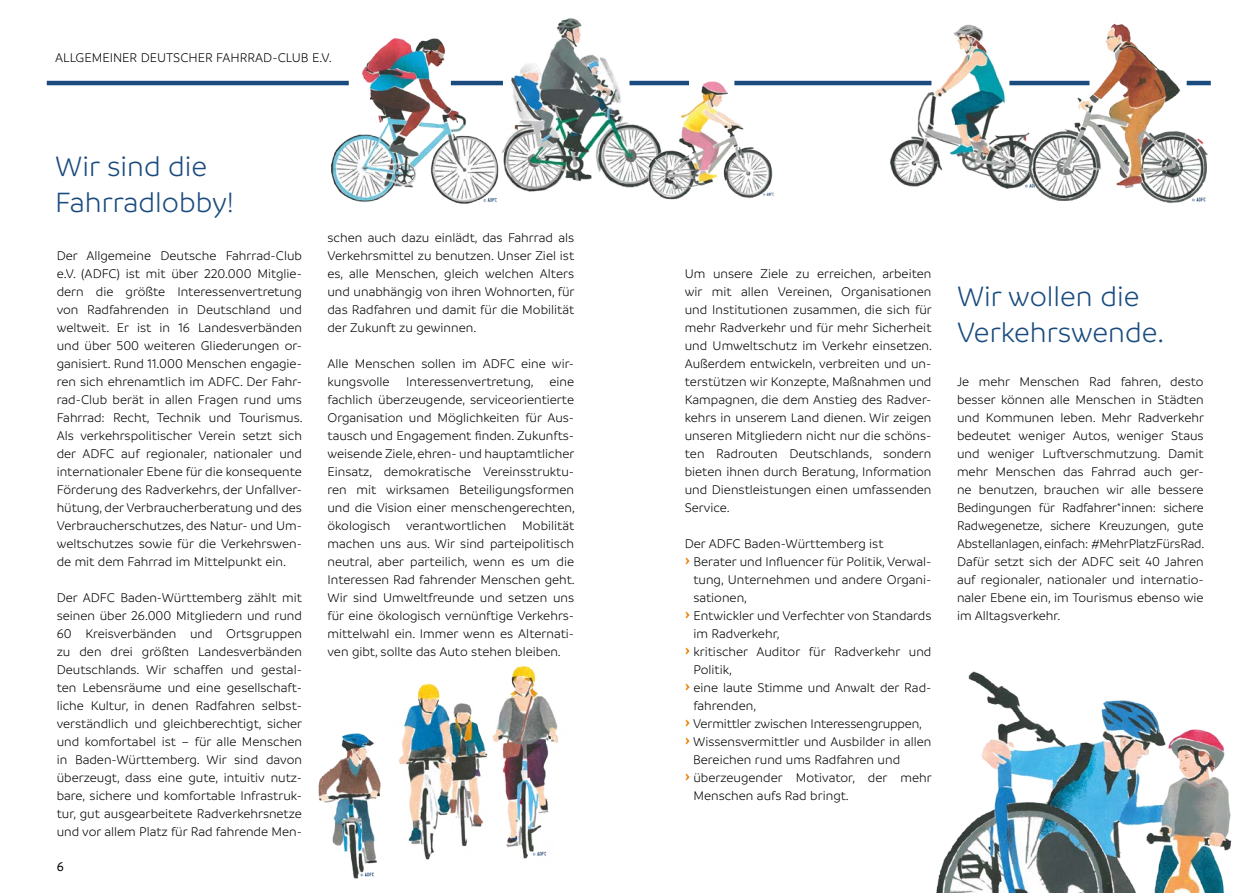
<style>
.page{position:relative;width:1259px;height:893px;background:#fff}
.page>*{position:absolute;margin:0;border:0;box-sizing:border-box;transform-origin:0 0}
.t1{font:300 30px/36px "Branding";color:#1a4b7e}
.t2{font:300 13.5px/18px "Branding";color:#000;text-align:justify}
.t3{font:500 13.5px "Branding";color:#000}
.s1{font-weight:600;font-size:19.5px;color:#ef7d00}
</style>
<div class="page">
<hr style="left:47px;top:81px;width:302px;height:4px;background:#1a4b7e">
<img style="left:517px;top:18px;width:112px;height:174px">
<img style="left:309px;top:38px;width:208px;height:166px">
<img style="left:629px;top:80px;width:162px;height:120px">
<img style="left:862px;top:24px;width:163px;height:165px">
<img style="left:1025px;top:23px;width:186px;height:180px">
<img style="left:936px;top:671px;width:296px;height:222px">
<img style="left:398px;top:665px;width:161px;height:195px">
<img style="left:318px;top:733px;width:63px;height:146px">
<hr style="left:1009px;top:81px;width:80px;height:4px;background:#1a4b7e">
<hr style="left:734px;top:81px;width:197px;height:4px;background:#1a4b7e">
<hr style="left:629px;top:81px;width:60px;height:4px;background:#1a4b7e">
<hr style="left:451px;top:81px;width:52px;height:4px;background:#1a4b7e">
<hr style="left:1186px;top:81px;width:24px;height:4px;background:#1a4b7e">
<p class="t2" style="left:55px;top:49px;width:278px">ALLGEMEINER DEUTSCHER FAHRRAD-CLUB E.V.</p>
<p class="t1" style="left:55px;top:149px;width:180px">Wir sind die<br>Fahrradlobby!</p>
<p class="t2" style="left:57px;top:247px;width:247px">Der Allgemeine Deutsche Fahrrad-Club e.V. (ADFC) ist mit über 220.000 Mitglie&shy;dern die größte Interessenvertretung von Radfahrenden in Deutschland und weltweit. Er ist in 16 Landesverbänden und über 500 weiteren Gliederungen or&shy;ganisiert. Rund 11.000 Menschen engagie&shy;ren sich ehrenamtlich im ADFC. Der Fahr&shy;rad-Club berät in allen Fragen rund ums Fahrrad: Recht, Technik und Tourismus.<br>Als verkehrspolitischer Verein setzt sich der ADFC auf regionaler, nationaler und internationaler Ebene für die konsequente Förderung des Radverkehrs, der Unfallver&shy;hütung, der Verbraucherberatung und des Verbraucherschutzes, des Natur- und Um&shy;weltschutzes sowie für die Verkehrswen&shy;de mit dem Fahrrad im Mittelpunkt ein.</p>
<p class="t2" style="left:57px;top:588px;width:247px">Der ADFC Baden-Württemberg zählt mit seinen über 26.000 Mitgliedern und rund 60 Kreisverbänden und Ortsgruppen zu den drei größten Landesverbänden Deutschlands. Wir schaffen und gestal&shy;ten Lebensräume und eine gesellschaft&shy;liche Kultur, in denen Radfahren selbst&shy;verständlich und gleichberechtigt, sicher und komfortabel ist – für alle Menschen in Baden-Württemberg. Wir sind davon überzeugt, dass eine gute, intuitiv nutz&shy;bare, sichere und komfortable Infrastruk&shy;tur, gut ausgearbeitete Radverkehrsnetze und vor allem Platz für Rad fahrende Men-</p>
<p class="t3" style="left:57px;top:860px;width:9px">6</p>
<p class="t2" style="left:327px;top:228px;width:248px">schen auch dazu einlädt, das Fahrrad als Verkehrsmittel zu benutzen. Unser Ziel ist es, alle Menschen, gleich welchen Alters und unabhängig von ihren Wohnorten, für das Radfahren und damit für die Mobilität der Zukunft zu gewinnen.</p>
<p class="t2" style="left:327px;top:354px;width:249px">Alle Menschen sollen im ADFC eine wir&shy;kungsvolle Interessenvertretung, eine fachlich überzeugende, serviceorientierte Organisation und Möglichkeiten für Aus&shy;tausch und Engagement finden. Zukunfts&shy;weisende Ziele, ehren- und hauptamtlicher Einsatz, demokratische Vereinsstruktu&shy;ren mit wirksamen Beteiligungsformen und die Vision einer menschengerechten, ökologisch verantwortlichen Mobilität machen uns aus. Wir sind parteipolitisch neutral, aber parteilich, wenn es um die Interessen Rad fahrender Menschen geht.<br>Wir sind Umweltfreunde und setzen uns für eine ökologisch vernünftige Verkehrs&shy;mittelwahl ein. Immer wenn es Alternati&shy;ven gibt, sollte das Auto stehen bleiben.</p>
<p class="t2" style="left:685px;top:264px;width:249px">Um unsere Ziele zu erreichen, arbeiten wir mit allen Vereinen, Organisationen und Institutionen zusammen, die sich für mehr Radverkehr und für mehr Sicherheit und Umweltschutz im Verkehr einsetzen.<br>Außerdem entwickeln, verbreiten und un&shy;terstützen wir Konzepte, Maßnahmen und Kampagnen, die dem Anstieg des Radver&shy;kehrs in unserem Land dienen. Wir zeigen unseren Mitgliedern nicht nur die schöns&shy;ten Radrouten Deutschlands, sondern bieten ihnen durch Beratung, Information und Dienstleistungen einen umfassenden Service.</p>
<p class="t2" style="left:685px;top:534px;width:200px">Der ADFC Baden-Württemberg ist</p>
<p class="t2" style="left:685px;top:553px;width:248px"><span class="s1">›</span> Berater und Influencer für Politik, Verwal-</p>
<p class="t2" style="left:693px;top:571px;width:240px">tung, Unternehmen und andere Organi-</p>
<p class="t2" style="left:693px;top:589px;width:55px">sationen,</p>
<p class="t2" style="left:685px;top:607px;width:248px"><span class="s1">›</span> Entwickler und Verfechter von Standards</p>
<p class="t2" style="left:693px;top:625px;width:88px">im Radverkehr,</p>
<p class="t2" style="left:685px;top:643px;width:248px"><span class="s1">›</span> kritischer Auditor für Radverkehr und</p>
<p class="t2" style="left:693px;top:661px;width:40px">Politik,</p>
<p class="t2" style="left:685px;top:679px;width:248px"><span class="s1">›</span> eine laute Stimme und Anwalt der Rad-</p>
<p class="t2" style="left:693px;top:697px;width:64px">fahrenden,</p>
<p class="t2" style="left:685px;top:715px;width:239px"><span class="s1">›</span> Vermittler zwischen Interessengruppen,</p>
<p class="t2" style="left:685px;top:733px;width:248px"><span class="s1">›</span> Wissensvermittler und Ausbilder in allen</p>
<p class="t2" style="left:693px;top:751px;width:208px">Bereichen rund ums Radfahren und</p>
<p class="t2" style="left:685px;top:769px;width:248px"><span class="s1">›</span> überzeugender Motivator, der mehr</p>
<p class="t2" style="left:693px;top:787px;width:157px">Menschen aufs Rad bringt.</p>
<p class="t1" style="left:957px;top:279px;width:209px">Wir wollen die<br>Verkehrswende.</p>
<p class="t2" style="left:957px;top:373px;width:249px">Je mehr Menschen Rad fahren, desto besser können alle Menschen in Städten und Kommunen leben. Mehr Radverkehr bedeutet weniger Autos, weniger Staus und weniger Luftverschmutzung. Damit mehr Menschen das Fahrrad auch ger&shy;ne benutzen, brauchen wir alle bessere Bedingungen für Radfahrer*innen: sichere Radwegenetze, sichere Kreuzungen, gute Abstellanlagen, einfach: #MehrPlatzFürsRad.<br>Dafür setzt sich der ADFC seit 40 Jahren auf regionaler, nationaler und internatio&shy;naler Ebene ein, im Tourismus ebenso wie im Alltagsverkehr.</p>
</div>
